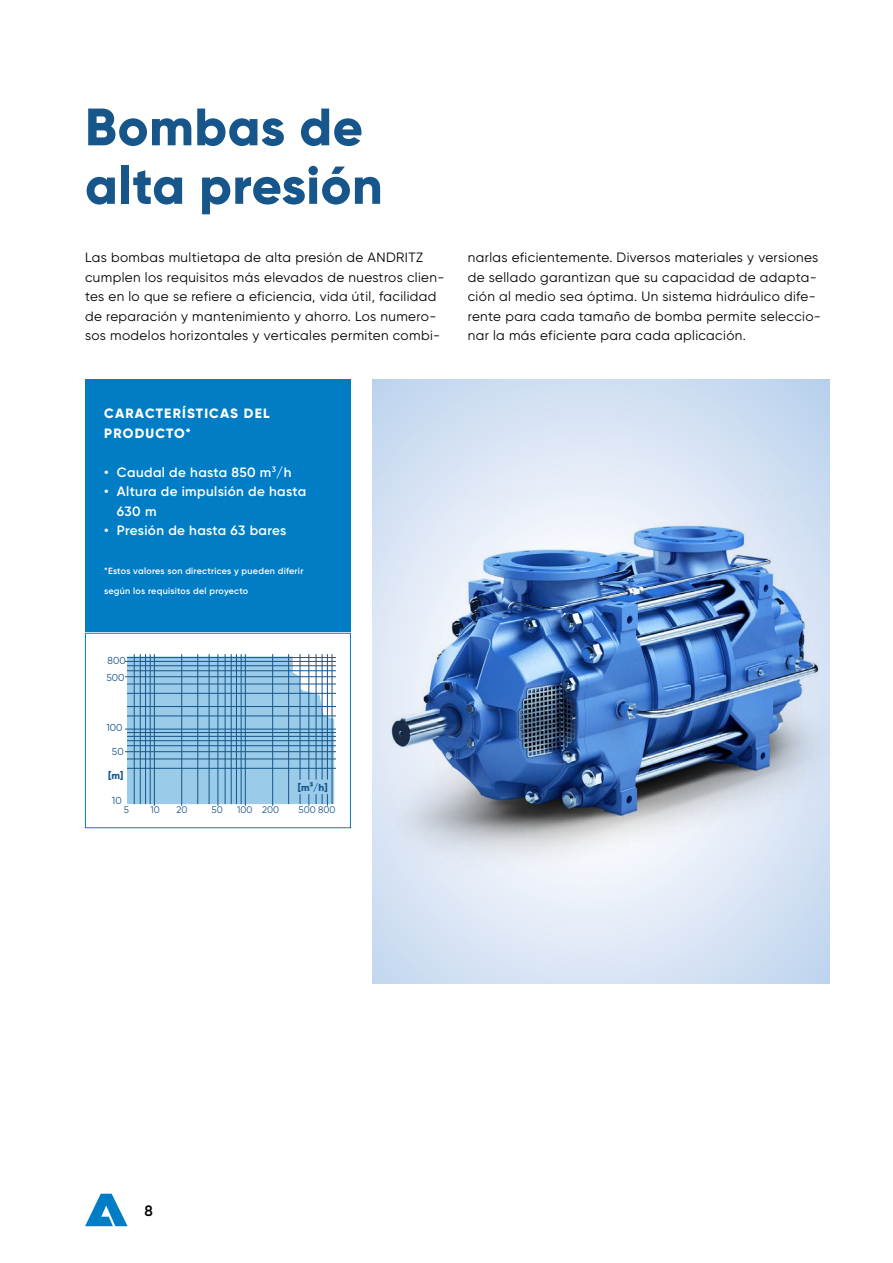
<style>
.page{position:relative;width:893px;height:1263px;background:#fff}
.page>*{position:absolute;margin:0;border:0;box-sizing:border-box;transform-origin:0 0}
.ANDRITZ_Level_2-3_He{font:800 52.5px "Gilroy";letter-spacing:.01em;color:#17568b}
.t1{font:600 15px "Gilroy";color:#000}
.ANDRITZ_Level_2-3_Co{font:13.5px/19.5px "Gilroy";letter-spacing:.03em;color:#000}
.t2{font:600 13.5px/19.5px "Gilroy";letter-spacing:.03em;color:#fff}
.ANDRITZ_Level_2-3_Bu{font:800 13.5px "Gilroy";letter-spacing:.09em;color:#fff}
.t3{font:10.05px/17.4px "Gilroy";color:#17568b}
.t4{font:800 10.05px "Gilroy";color:#17568b}
.t5{font:9.6px "Gilroy";color:#17568b}
.ANDRITZ_Level_2-3_Bu-2{font:600 9px/19.5px "Gilroy";letter-spacing:.025em;color:#fff}
</style>
<div class="page">
<svg style="left:85px;top:1194px;width:43px;height:32px"></svg>
<svg style="left:372px;top:379px;width:457px;height:605px;background:#d4e1f3"></svg>
<img style="left:372px;top:489px;width:458px;height:412px">
<hr style="left:134px;top:654px;width:1px;height:150px;background:#17568b">
<hr style="left:140px;top:654px;width:1px;height:150px;background:#17568b">
<hr style="left:145px;top:654px;width:1px;height:150px;background:#17568b">
<hr style="left:150px;top:654px;width:1px;height:150px;background:#17568b">
<hr style="left:181px;top:654px;width:1px;height:152px;background:#17568b">
<hr style="left:197px;top:654px;width:1px;height:150px;background:#17568b">
<hr style="left:209px;top:654px;width:1px;height:150px;background:#17568b">
<hr style="left:218px;top:654px;width:1px;height:152px;background:#17568b">
<hr style="left:225px;top:654px;width:1px;height:150px;background:#17568b">
<hr style="left:231px;top:654px;width:1px;height:150px;background:#17568b">
<hr style="left:236px;top:654px;width:1px;height:150px;background:#17568b">
<hr style="left:241px;top:654px;width:1px;height:150px;background:#17568b">
<hr style="left:272px;top:654px;width:1px;height:152px;background:#17568b">
<hr style="left:288px;top:654px;width:1px;height:150px;background:#17568b">
<hr style="left:300px;top:654px;width:1px;height:126px;background:#17568b">
<hr style="left:309px;top:654px;width:1px;height:125px;background:#17568b">
<hr style="left:316px;top:654px;width:1px;height:125px;background:#17568b">
<hr style="left:322px;top:654px;width:1px;height:125px;background:#17568b">
<hr style="left:327px;top:654px;width:1px;height:125px;background:#17568b">
<svg style="left:127px;top:656px;width:207px;height:150px;background:#84b6d6"></svg>
<hr style="left:332px;top:654px;width:1px;height:150px;background:#17568b">
<hr style="left:127px;top:768px;width:209px;height:1px;background:#17568b">
<hr style="left:127px;top:759px;width:209px;height:1px;background:#17568b">
<hr style="left:125px;top:751px;width:211px;height:1px;background:#17568b">
<hr style="left:127px;top:745px;width:209px;height:1px;background:#17568b">
<hr style="left:127px;top:740px;width:209px;height:1px;background:#17568b">
<hr style="left:127px;top:736px;width:209px;height:1px;background:#17568b">
<hr style="left:127px;top:732px;width:209px;height:1px;background:#17568b">
<hr style="left:127px;top:706px;width:209px;height:1px;background:#17568b">
<hr style="left:127px;top:693px;width:209px;height:1px;background:#17568b">
<hr style="left:127px;top:684px;width:209px;height:1px;background:#17568b">
<hr style="left:125px;top:676px;width:211px;height:1px;background:#17568b">
<hr style="left:127px;top:670px;width:209px;height:1px;background:#17568b">
<hr style="left:127px;top:665px;width:209px;height:1px;background:#17568b">
<hr style="left:125px;top:661px;width:211px;height:1px;background:#17568b">
<hr style="left:127px;top:657px;width:209px;height:1px;background:#17568b">
<hr style="left:154px;top:654px;width:1px;height:152px;background:#17568b">
<hr style="left:245px;top:654px;width:1px;height:152px;background:#17568b">
<hr style="left:125px;top:729px;width:211px;height:1px;background:#17568b">
<hr style="left:127px;top:716px;width:209px;height:1px;background:#17568b">
<div style="left:85px;top:379px;width:266px;height:252px;background:#007dc5"></div>
<div style="left:85px;top:633px;width:266px;height:195px;border:1px solid #007dc5"></div>
<p class="ANDRITZ_Level_2-3_He" style="left:85px;top:94px;width:279px">Bombas de</p>
<p class="ANDRITZ_Level_2-3_He" style="left:85px;top:152px;width:299px">alta presión</p>
<p class="ANDRITZ_Level_2-3_Co" style="left:85px;top:248px;width:361px">Las bombas multietapa de alta presión de ANDRITZ cumplen los requisitos más elevados de nuestros clien&shy;tes en lo que se refiere a eficiencia, vida útil, facilidad de reparación y mantenimiento y ahorro. Los numero&shy;sos modelos horizontales y verticales permiten combi-</p>
<p class="ANDRITZ_Level_2-3_Co" style="left:468px;top:248px;width:355px">narlas eficientemente. Diversos materiales y versiones de sellado garantizan que su capacidad de adapta&shy;ción al medio sea óptima. Un sistema hidráulico dife&shy;rente para cada tamaño de bomba permite seleccio&shy;nar la más eficiente para cada aplicación.</p>
<p class="ANDRITZ_Level_2-3_Bu" style="left:104px;top:405px;width:167px">CARACTERÍSTICAS DEL</p>
<p class="ANDRITZ_Level_2-3_Bu" style="left:104px;top:425px;width:88px">PRODUCTO*</p>
<p class="t2" style="left:104px;top:462px;width:189px">• Caudal de hasta 850 m<sup>3</sup>/h</p>
<p class="t2" style="left:117px;top:482px;width:191px;text-indent:-13px">• Altura de impulsión de hasta<br>630 m</p>
<p class="t2" style="left:104px;top:521px;width:184px">• Presión de hasta 63 bares</p>
<p class="ANDRITZ_Level_2-3_Bu-2" style="left:104px;top:561px;width:201px">*Estos valores son directrices y pueden diferir según los requisitos del proyecto</p>
<p class="t3" style="left:106px;top:651px;width:21px">800<br>500</p>
<p class="t3" style="left:106px;top:719px;width:18px">100</p>
<p class="t3" style="left:112px;top:743px;width:13px">50</p>
<p class="t4" style="left:108px;top:769px;width:17px">[m]</p>
<p class="t3" style="left:112px;top:792px;width:11px">10</p>
<p class="t4" style="left:298px;top:781px;width:31px">[m3/h]</p>
<p class="t5" style="left:124px;top:804px;width:7px">5</p>
<p class="t5" style="left:150px;top:804px;width:11px">10</p>
<p class="t5" style="left:177px;top:804px;width:13px">20</p>
<p class="t5" style="left:212px;top:804px;width:13px">50</p>
<p class="t5" style="left:237px;top:804px;width:44px">100 200</p>
<p class="t5" style="left:298px;top:804px;width:39px">500 800</p>
<p class="t1" style="left:145px;top:1201px;width:10px">8</p>
</div>
